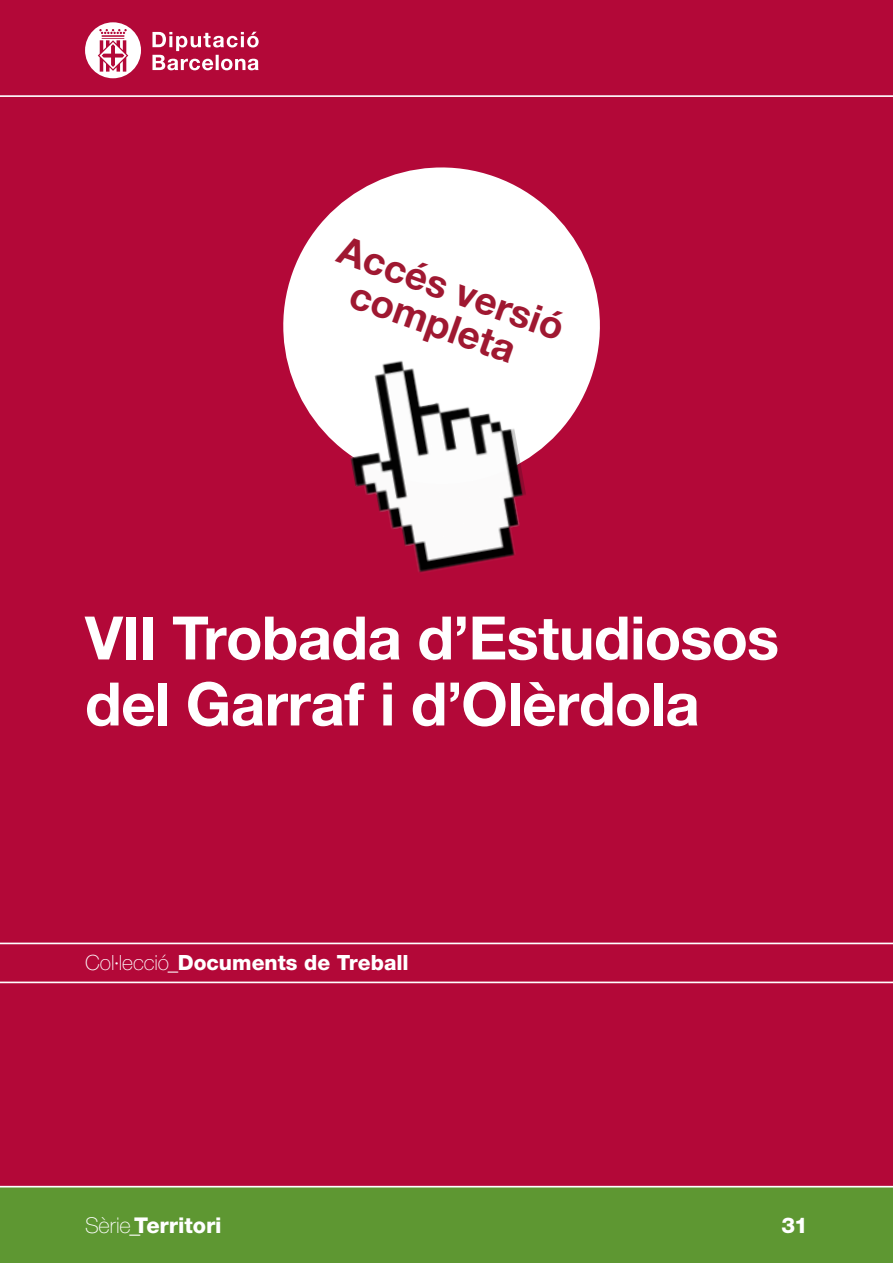
<style>
.page{position:relative;width:893px;height:1263px;background:#fff}
.page>*{position:absolute;margin:0;border:0;box-sizing:border-box;transform-origin:0 0}
.t1{font:700 60px/66px "Helvetica Neue LT Std";letter-spacing:-.01em;color:#fff}
.t2{font:700 38.85px/37.8px "Helvetica Neue LT Std";color:#9f1831;text-align:center}
.t3{font:800 21.75px "Helvetica Neue LT Std";color:#fff}
.t4{font:800 21px "Helvetica Neue LT Std";color:#fff}
.s1{font-weight:100}
.s2{font-weight:400}
</style>
<div class="page">
<div style="left:0;top:0;width:893px;height:1189px;background:#b30838"></div>
<div style="left:0;top:1186px;width:893px;height:77px;background:#5e9732"></div>
<hr style="left:0;top:95px;width:893px;height:2px;background:#fff">
<hr style="left:0;top:942px;width:893px;height:2px;background:#fff">
<hr style="left:0;top:981px;width:893px;height:2px;background:#fff">
<hr style="left:0;top:1186px;width:893px;height:1px;background:#fff">
<svg style="left:152px;top:32px;width:107px;height:38px"></svg>
<svg style="left:85px;top:22px;width:56px;height:56px"></svg>
<svg style="left:283px;top:167px;width:317px;height:285px;fill:#fff"></svg>
<img style="left:333px;top:339px;width:204px;height:234px">
<p class="t2" style="left:347px;top:229px;width:239px;rotate:20deg">Accés versió completa</p>
<p class="t1" style="left:85px;top:604px;width:696px">VII Trobada d’Estudiosos del Garraf i d’Olèrdola</p>
<p class="t4" style="left:85px;top:950px;width:325px"><span class="s1">Col·lecció</span><span class="s2">_</span>Documents de Treball</p>
<p class="t3" style="left:85px;top:1212px;width:138px"><span class="s1">Sèrie</span><span class="s2">_</span>Territori</p>
<p class="t3" style="left:781px;top:1212px;width:28px">31</p>
</div>
